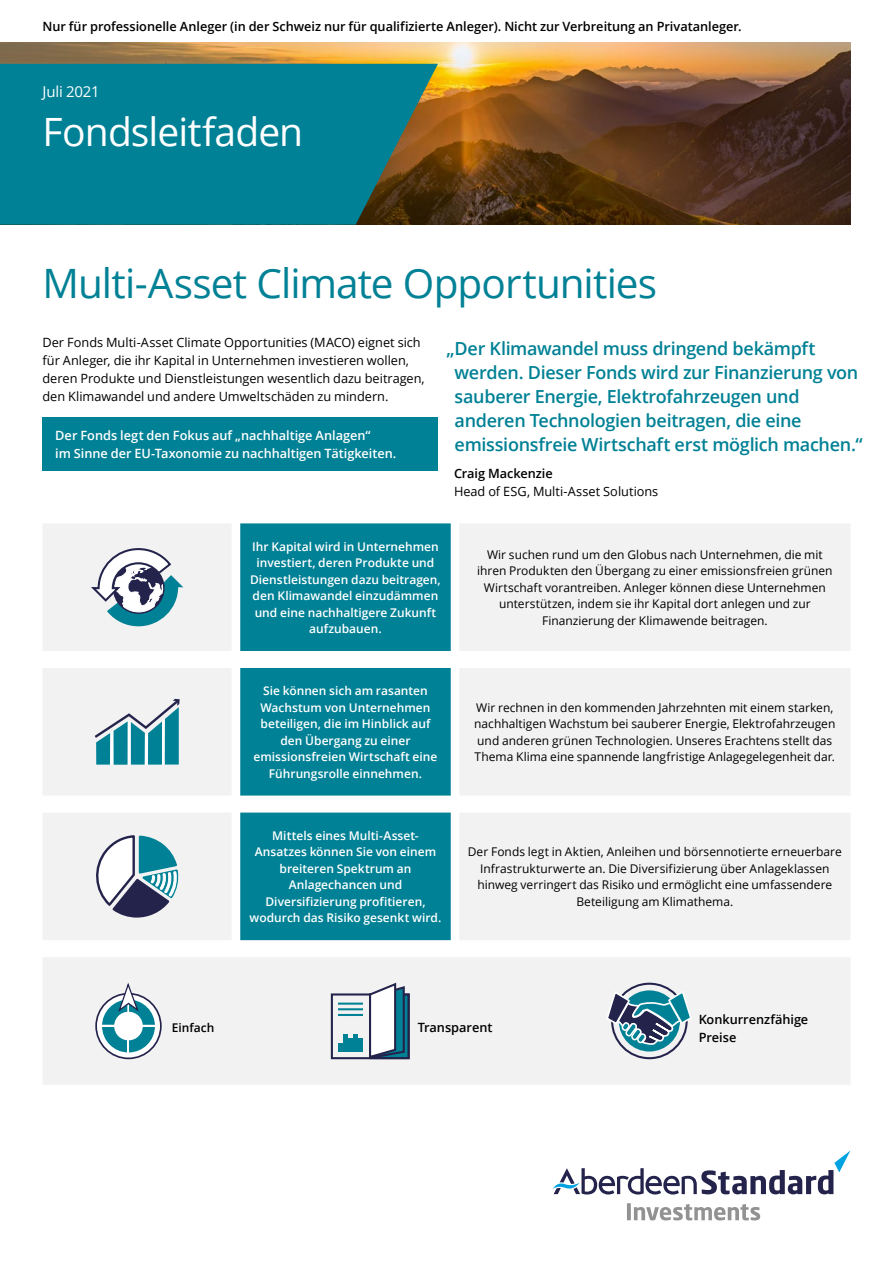
<style>
.page{position:relative;width:893px;height:1263px;background:#fff}
.page>*{position:absolute;margin:0;border:0;box-sizing:border-box;transform-origin:0 0}
.t1{font:40.5px "Open Sans";letter-spacing:-.02em;color:#008195}
.t2{font:39px "Open Sans";letter-spacing:-.025em;color:#fff}
.t3{font:600 18px/24px "Open Sans";letter-spacing:-.015em;color:#008195}
.t4{font:15px "Open Sans";letter-spacing:-.015em;color:#fff}
.t5{font:12.75px/18px "Open Sans";color:#000}
.t6{font:600 12.75px/18px "Open Sans";letter-spacing:-.005em;color:#000}
.t7{font:600 12.75px/18px "Open Sans";letter-spacing:-.005em;color:#fff}
.t8{font:12px/16.5px "Open Sans";color:#000;text-align:center}
.t9{font:600 12px/16.5px "Open Sans";color:#fff;text-align:center}
.t10{font:600 12px "Open Sans";color:#000}
</style>
<div class="page">
<svg style="left:553px;top:1151px;width:297px;height:43px"></svg>
<svg style="left:627px;top:1203px;width:133px;height:17px"></svg>
<img style="left:0;top:43px;width:850px;height:182px">
<svg style="left:0;top:64px;width:438px;height:161px;fill:#008195"></svg>
<svg style="left:43px;top:524px;width:807px;height:416px;fill:#f2f2f2"></svg>
<svg style="left:232px;top:524px;width:8px;height:416px"></svg>
<svg style="left:240px;top:523px;width:211px;height:417px;fill:#008195"></svg>
<svg style="left:88px;top:547px;width:95px;height:79px"></svg>
<svg style="left:92px;top:697px;width:89px;height:68px"></svg>
<svg style="left:93px;top:834px;width:86px;height:83px"></svg>
<div style="left:43px;top:957px;width:807px;height:127px;background:#f2f2f2"></div>
<svg style="left:96px;top:994px;width:65px;height:64px"></svg>
<div style="left:95px;top:993px;width:67px;height:66px;border:2px solid #24234c;border-radius:50%"></div>
<div style="left:102px;top:999px;width:53px;height:53px;background:#008195;border-radius:50%"></div>
<svg style="left:111px;top:1009px;width:35px;height:34px"></svg>
<div style="left:114px;top:1012px;width:29px;height:28px;background:#fff;border-radius:50%"></div>
<hr style="left:127px;top:1026px;width:2px;height:28px;background:#fff">
<svg style="left:100px;top:1025px;width:57px;height:1px"></svg>
<svg style="left:118px;top:981px;width:22px;height:32px"></svg>
<div style="left:369px;top:993px;width:41px;height:66px;background:#008195"></div>
<div style="left:331px;top:993px;width:79px;height:66px;border:2px solid #24234c"></div>
<svg style="left:338px;top:1043px;width:4px;height:9px"></svg>
<hr style="left:343px;top:1034px;width:4px;height:18px;background:#008195">
<hr style="left:349px;top:1038px;width:4px;height:14px;background:#008195">
<hr style="left:354px;top:1034px;width:4px;height:18px;background:#008195">
<hr style="left:359px;top:1038px;width:4px;height:14px;background:#008195">
<hr style="left:338px;top:1002px;width:25px;height:3px;background:#008195">
<hr style="left:338px;top:1008px;width:25px;height:2px;background:#008195">
<hr style="left:338px;top:1014px;width:25px;height:2px;background:#008195">
<svg style="left:367px;top:981px;width:39px;height:79px"></svg>
<div style="left:619px;top:990px;width:61px;height:61px;background:#008195;border-radius:50%"></div>
<div style="left:611px;top:983px;width:77px;height:76px;border:2px solid #24234c;border-radius:50%"></div>
<svg style="left:607px;top:990px;width:84px;height:55px"></svg>
<div style="left:43px;top:418px;width:395px;height:53px;background:#008195"></div>
<p class="t6" style="left:43px;top:17px;width:701px">Nur für professionelle Anleger (in der Schweiz nur für qualifizierte Anleger). Nicht zur Verbreitung an Privatanleger.</p>
<p class="t4" style="left:43px;top:81px;width:59px">Juli 2021</p>
<h2 class="t2" style="left:43px;top:105px;width:262px">Fondsleitfaden</h2>
<h1 class="t1" style="left:43px;top:256px;width:616px">Multi-Asset Climate Opportunities</h1>
<h3 class="t3" style="left:455px;top:336px;width:409px;text-indent:-8px">„Der Klimawandel muss dringend bekämpft werden. Dieser Fonds wird zur Finanzierung von sauberer Energie, Elektrofahrzeugen und anderen Technologien beitragen, die eine emissionsfreie Wirtschaft erst möglich machen.“</h3>
<p class="t6" style="left:454px;top:464px;width:100px">Craig Mackenzie</p>
<p class="t5" style="left:454px;top:482px;width:206px">Head of ESG, Multi-Asset Solutions</p>
<p class="t5" style="left:43px;top:333px;width:384px">Der Fonds Multi-Asset Climate Opportunities (MACO) eignet sich für Anleger, die ihr Kapital in Unternehmen investieren wollen, deren Produkte und Dienstleistungen wesentlich dazu beitragen, den Klimawandel und andere Umweltschäden zu mindern.</p>
<p class="t7" style="left:55px;top:426px;width:343px">Der Fonds legt den Fokus auf „nachhaltige Anlagen“<br>im Sinne der EU-Taxonomie zu nachhaltigen Tätigkeiten.</p>
<p class="t9" style="left:250px;top:538px;width:192px">Ihr Kapital wird in Unternehmen investiert, deren Produkte und<br>Dienstleistungen dazu beitragen, den Klimawandel einzudämmen und eine nachhaltigere Zukunft aufzubauen.</p>
<p class="t8" style="left:477px;top:546px;width:357px">Wir suchen rund um den Globus nach Unternehmen, die mit ihren Produkten den Übergang zu einer emissionsfreien grünen Wirtschaft vorantreiben. Anleger können diese Unternehmen unterstützen, indem sie ihr Kapital dort anlegen und zur Finanzierung der Klimawende beitragen.</p>
<p class="t9" style="left:254px;top:682px;width:185px">Sie können sich am rasanten<br>Wachstum von Unternehmen beteiligen, die im Hinblick auf den Übergang zu einer emissionsfreien Wirtschaft eine<br>Führungsrolle einnehmen.</p>
<p class="t9" style="left:250px;top:827px;width:193px">Mittels eines Multi-Asset-<br>Ansatzes können Sie von einem breiteren Spektrum an<br>Anlagechancen und<br>Diversifizierung profitieren, wodurch das Risiko gesenkt wird.</p>
<p class="t8" style="left:474px;top:699px;width:363px;text-align:left">Wir rechnen in den kommenden Jahrzehnten mit einem starken, nachhaltigen Wachstum bei sauberer Energie, Elektrofahrzeugen und anderen grünen Technologien. Unseres Erachtens stellt das Thema Klima eine spannende langfristige Anlagegelegenheit dar.</p>
<p class="t8" style="left:468px;top:843px;width:376px">Der Fonds legt in Aktien, Anleihen und börsennotierte erneuerbare Infrastrukturwerte an. Die Diversifizierung über Anlageklassen hinweg verringert das Risiko und ermöglicht eine umfassendere Beteiligung am Klimathema.</p>
<p class="t10" style="left:172px;top:1019px;width:44px">Einfach</p>
<p class="t6" style="left:418px;top:1018px;width:76px">Transparent</p>
<p class="t6" style="left:699px;top:1010px;width:111px">Konkurrenzfähige<br>Preise</p>
</div>
